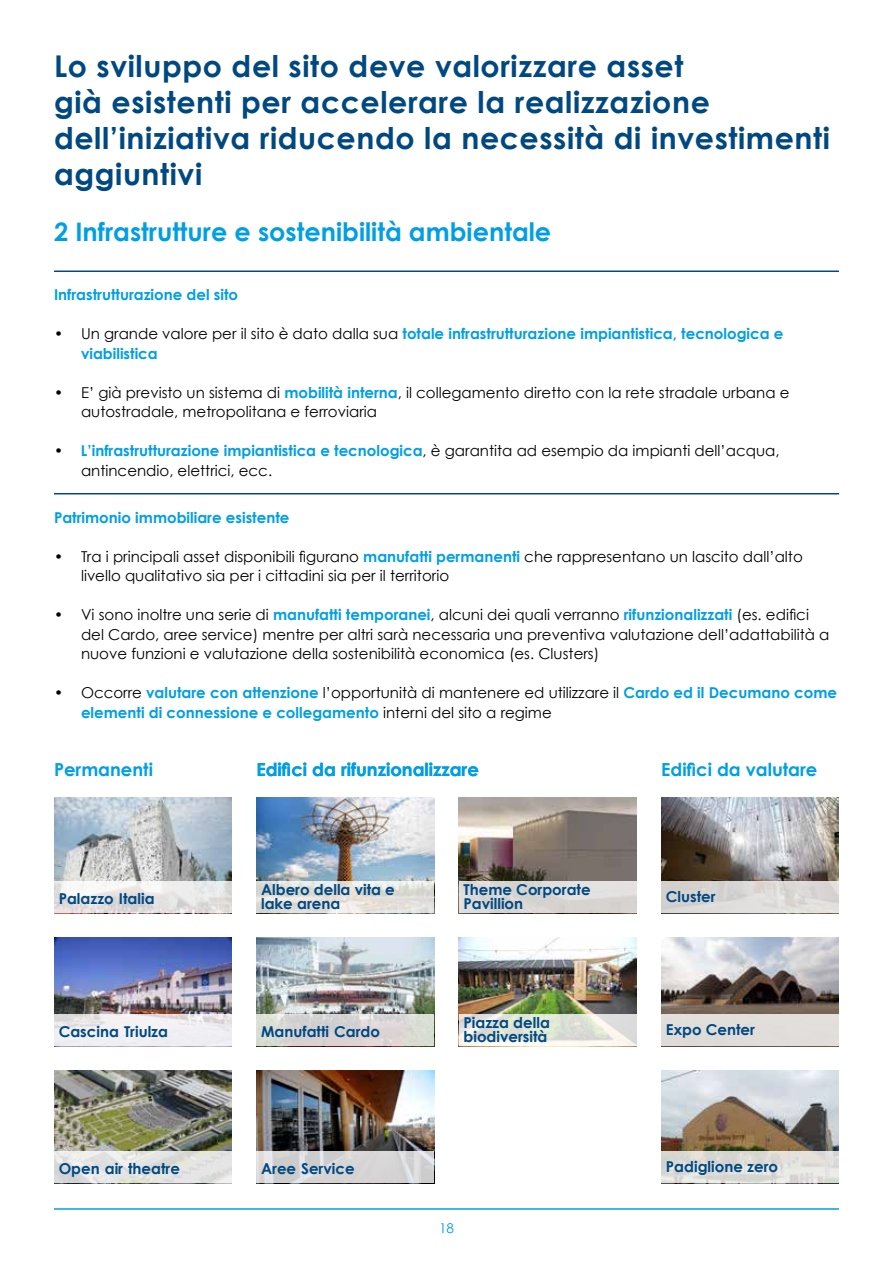
<style>
.page{position:relative;width:893px;height:1263px;background:#fff}
.page>*{position:absolute;margin:0;border:0;box-sizing:border-box;transform-origin:0 0}
.t1{font:700 30px/36px "Century Gothic";letter-spacing:.02em;color:#004881}
.t2{font:700 25.5px "Century Gothic";color:#009fe3}
.t3{font:700 18px "Century Gothic";color:#009fe3}
.t4{font:15px/19.5px "Century Gothic";color:#000}
.t5{font:700 15px/19.5px "Century Gothic";color:#009fe3}
.t6{font:700 15px/13.5px "Century Gothic";color:#004881}
.t7{font:13.5px "Century Gothic";color:#009fe3}
.s1{font-weight:400;color:#000}
.s2{font-weight:700;color:#009fe3}
</style>
<div class="page">
<hr style="left:54px;top:1208px;width:785px;height:2px;background:#009fe3">
<hr style="left:54px;top:270px;width:785px;height:2px;background:#004881">
<hr style="left:54px;top:493px;width:785px;height:1px;background:#004881">
<img style="left:54px;top:798px;width:178px;height:83px">
<img style="left:54px;top:938px;width:178px;height:76px">
<img style="left:256px;top:938px;width:178px;height:76px">
<img style="left:256px;top:1071px;width:178px;height:80px">
<img style="left:459px;top:938px;width:178px;height:76px">
<img style="left:661px;top:938px;width:178px;height:76px">
<img style="left:661px;top:1071px;width:178px;height:80px">
<img style="left:54px;top:1071px;width:178px;height:80px">
<img style="left:661px;top:798px;width:178px;height:83px">
<img style="left:256px;top:798px;width:178px;height:83px">
<img style="left:459px;top:798px;width:178px;height:83px">
<svg style="left:54px;top:881px;width:178px;height:32px"></svg>
<svg style="left:256px;top:881px;width:178px;height:32px;background:#e2e0da"></svg>
<div style="left:459px;top:881px;width:178px;height:32px;background:linear-gradient(to right,#d7d6d4,#dddad8)"></div>
<div style="left:661px;top:881px;width:178px;height:32px;background:#dad7d5"></div>
<div style="left:661px;top:1014px;width:178px;height:32px;background:#e1ddda"></div>
<svg style="left:661px;top:1151px;width:178px;height:32px;background:#deddd9"></svg>
<svg style="left:459px;top:1014px;width:178px;height:32px"></svg>
<div style="left:256px;top:1014px;width:178px;height:32px;background:linear-gradient(to bottom,#d7d8d7,#dbd4d1)"></div>
<svg style="left:256px;top:1151px;width:178px;height:32px;background:#d6d5d5"></svg>
<svg style="left:54px;top:1014px;width:178px;height:32px;fill:#f0eff2"></svg>
<svg style="left:54px;top:1151px;width:178px;height:32px;background:#e2e3e1"></svg>
<h1 class="t1" style="left:54px;top:47px;width:777px">Lo sviluppo del sito deve valorizzare asset<br>già esistenti per accelerare la realizzazione dell’iniziativa riducendo la necessità di investimenti aggiuntivi</h1>
<h2 class="t2" style="left:54px;top:215px;width:499px">2 Infrastrutture e sostenibilità ambientale</h2>
<p class="t5" style="left:54px;top:285px;width:186px">Infrastrutturazione del sito</p>
<p class="t5" style="left:81px;top:324px;width:704px;text-indent:-27px"><span class="s1">• Un grande valore per il sito è dato dalla sua</span> totale infrastrutturazione impiantistica, tecnologica e viabilistica</p>
<p class="t4" style="left:81px;top:382px;width:710px;text-indent:-27px">• E’ già previsto un sistema di <span class="s2">mobilità interna</span>, il collegamento diretto con la rete stradale urbana e autostradale, metropolitana e ferroviaria</p>
<p class="t4" style="left:81px;top:441px;width:700px;text-indent:-27px">• <span class="s2">L’infrastrutturazione impiantistica e tecnologica</span>, è garantita ad esempio da impianti dell’acqua, antincendio, elettrici, ecc.</p>
<p class="t5" style="left:54px;top:507px;width:237px">Patrimonio immobiliare esistente</p>
<p class="t4" style="left:81px;top:546px;width:723px;text-indent:-27px">• Tra i principali asset disponibili figurano <span class="s2">manufatti permanenti</span> che rappresentano un lascito dall’alto livello qualitativo sia per i cittadini sia per il territorio</p>
<p class="t4" style="left:81px;top:605px;width:750px;text-indent:-27px">• Vi sono inoltre una serie di <span class="s2">manufatti temporanei</span>, alcuni dei quali verranno <span class="s2">rifunzionalizzati</span> (es. edifici del Cardo, aree service) mentre per altri sarà necessaria una preventiva valutazione dell’adattabilità a nuove funzioni e valutazione della sostenibilità economica (es. Clusters)</p>
<p class="t5" style="left:81px;top:683px;width:757px;text-indent:-27px"><span class="s1">• Occorre</span> valutare con attenzione <span class="s1">l’opportunità di mantenere ed utilizzare il</span> Cardo ed il Decumano come elementi di connessione e collegamento <span class="s1">interni del sito a regime</span></p>
<p class="t3" style="left:54px;top:758px;width:100px">Permanenti</p>
<p class="t3" style="left:256px;top:758px;width:224px">Edifici da rifunzionalizzare</p>
<p class="t3" style="left:661px;top:758px;width:158px">Edifici da valutare</p>
<p class="t6" style="left:261px;top:883px;width:135px">Albero della vita e lake arena</p>
<p class="t6" style="left:463px;top:883px;width:129px">Theme Corporate<br>Pavillion</p>
<p class="t6" style="left:59px;top:891px;width:97px">Palazzo Italia</p>
<p class="t6" style="left:666px;top:889px;width:51px">Cluster</p>
<p class="t6" style="left:59px;top:1024px;width:111px">Cascina Triulza</p>
<p class="t6" style="left:59px;top:1162px;width:123px">Open air theatre</p>
<p class="t6" style="left:463px;top:1016px;width:88px">Piazza della</p>
<p class="t6" style="left:261px;top:1024px;width:121px">Manufatti Cardo</p>
<p class="t6" style="left:463px;top:1029px;width:85px">biodiversità</p>
<p class="t6" style="left:261px;top:1162px;width:95px">Aree Service</p>
<p class="t7" style="left:439px;top:1219px;width:16px">18</p>
<p class="t6" style="left:666px;top:1022px;width:91px">Expo Center</p>
<p class="t6" style="left:666px;top:1159px;width:114px">Padiglione zero</p>
</div>
